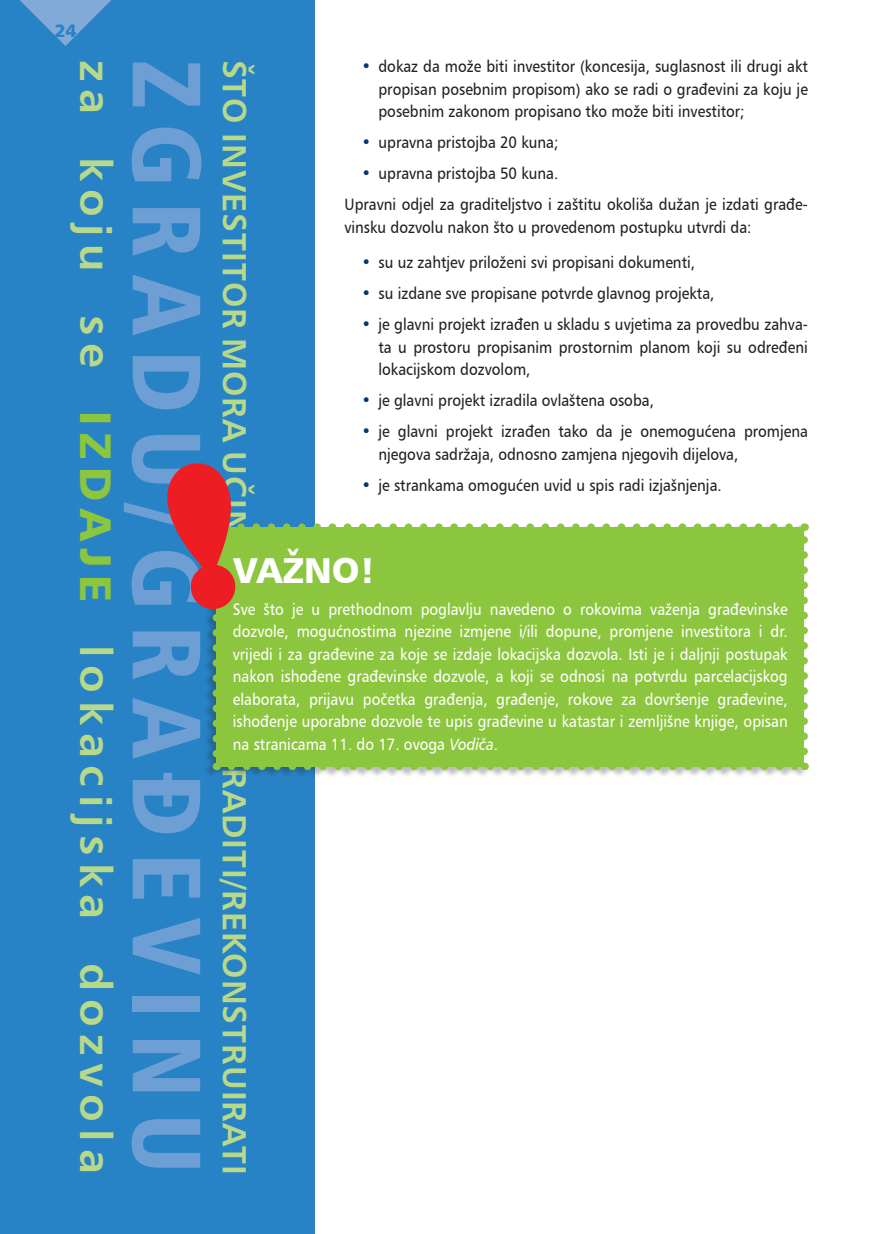
<style>
.page{position:relative;width:893px;height:1234px;background:#fff}
.page>*{position:absolute;margin:0;border:0;box-sizing:border-box;transform-origin:0 0}
.t1{font:97.2px "Humanist 777 L2 Black Condensed B";letter-spacing:.155em;color:#6d9fd4}
.t2{font:44.55px "Humanist 777 BT Bold B";letter-spacing:.17em;color:#b8d989}
.t3{font:36px "Humanist 777 BT Black B";color:#fff}
.t4{font:33.75px "Humanist 777 BT Bold B";letter-spacing:.03em;color:#b8d989}
.t5{font:18px "Humanist 777 BT Black B";color:#2783c5}
.t6{font:16.5px/22.5px "Humanist 777 BT Roman B";color:#231f20;text-align:justify;scale:.9 1}
.t7{font:16.5px/22.5px "Humanist 777 BT Roman B";color:#fff;text-align:justify;scale:.9 1}
.s1{color:#013874}
.s2{font-family:"Humanist 777 BT Black B";color:#8bc63e}
.s3{font-family:"Humanist 777 BT Italic B"}
</style>
<div class="page">
<div style="left:0;top:0;width:315px;height:1233px;background:#2783c5"></div>
<svg style="left:20px;top:0;width:91px;height:46px"></svg>
<div style="left:203px;top:522px;width:604px;height:255px;background:#231f20;opacity:.3"></div>
<svg style="left:167px;top:463px;width:641px;height:307px"></svg>
<p class="t5" style="left:54px;top:19px;width:24px">24</p>
<h2 class="t2" style="left:124px;top:60px;width:309px;rotate:90deg">za koju se</h2>
<h1 class="t1" style="left:229px;top:60px;width:1115px;rotate:90deg">ZGRADU/GRAĐEVINU</h1>
<h3 class="t4" style="left:256px;top:60px;width:1116px;rotate:90deg">ŠTO INVESTITOR MORA UČINITI AKO ŽELI GRADITI/REKONSTRUIRATI</h3>
<p class="t6" style="left:378px;top:55px;width:479px;text-indent:-17px"><span class="s1">•</span> dokaz da može biti investitor (koncesija, suglasnost ili drugi akt propisan posebnim propisom) ako se radi o građevini za koju je posebnim zakonom propisano tko može biti investitor;</p>
<p class="t6" style="left:361px;top:131px;width:220px"><span class="s1">•</span> upravna pristojba 20 kuna;</p>
<p class="t6" style="left:344px;top:157px;width:516px;line-height:31px;text-indent:17px"><span class="s1">•</span> upravna pristojba 50 kuna.<br>Upravni odjel za graditeljstvo i zaštitu okoliša dužan je izdati građe-</p>
<p class="t6" style="left:344px;top:215px;width:454px">vinsku dozvolu nakon što u provedenom postupku utvrdi da:</p>
<p class="t6" style="left:361px;top:251px;width:372px"><span class="s1">•</span> su uz zahtjev priloženi svi propisani dokumenti,</p>
<p class="t6" style="left:361px;top:282px;width:394px"><span class="s1">•</span> su izdane sve propisane potvrde glavnog projekta,</p>
<p class="t6" style="left:378px;top:313px;width:479px;text-indent:-17px"><span class="s1">•</span> je glavni projekt izrađen u skladu s uvjetima za provedbu zahva&shy;ta u prostoru propisanim prostornim planom koji su određeni lokacijskom dozvolom,</p>
<p class="t6" style="left:361px;top:389px;width:327px"><span class="s1">•</span> je glavni projekt izradila ovlaštena osoba,</p>
<p class="t6" style="left:378px;top:420px;width:479px;text-indent:-17px"><span class="s1">•</span> je glavni projekt izrađen tako da je onemogućena promjena njegova sadržaja, odnosno zamjena njegovih dijelova,</p>
<p class="t6" style="left:361px;top:473px;width:402px"><span class="s1">•</span> je strankama omogućen uvid u spis radi izjašnjenja.</p>
<h2 class="t2" style="left:124px;top:410px;width:765px;rotate:90deg"><span class="s2">izdaje</span> lokacijska dozvola</h2>
<h3 class="t3" style="left:233px;top:547px;width:144px">VAŽNO!</h3>
<p class="t7" style="left:233px;top:597px;width:618px">Sve što je u prethodnom poglavlju navedeno o rokovima važenja građevinske dozvole, mogućnostima njezine izmjene i/ili dopune, promjene investitora i dr. vrijedi i za građevine za koje se izdaje lokacijska dozvola. Isti je i daljnji postupak nakon ishođene građevinske dozvole, a koji se odnosi na potvrdu parcelacijskog elaborata, prijavu početka građenja, građenje, rokove za dovršenje građevine, ishođenje uporabne dozvole te upis građevine u katastar i zemljišne knjige, opisan na stranicama 11. do 17. ovoga <span class="s3">Vodiča</span>.</p>
</div>
